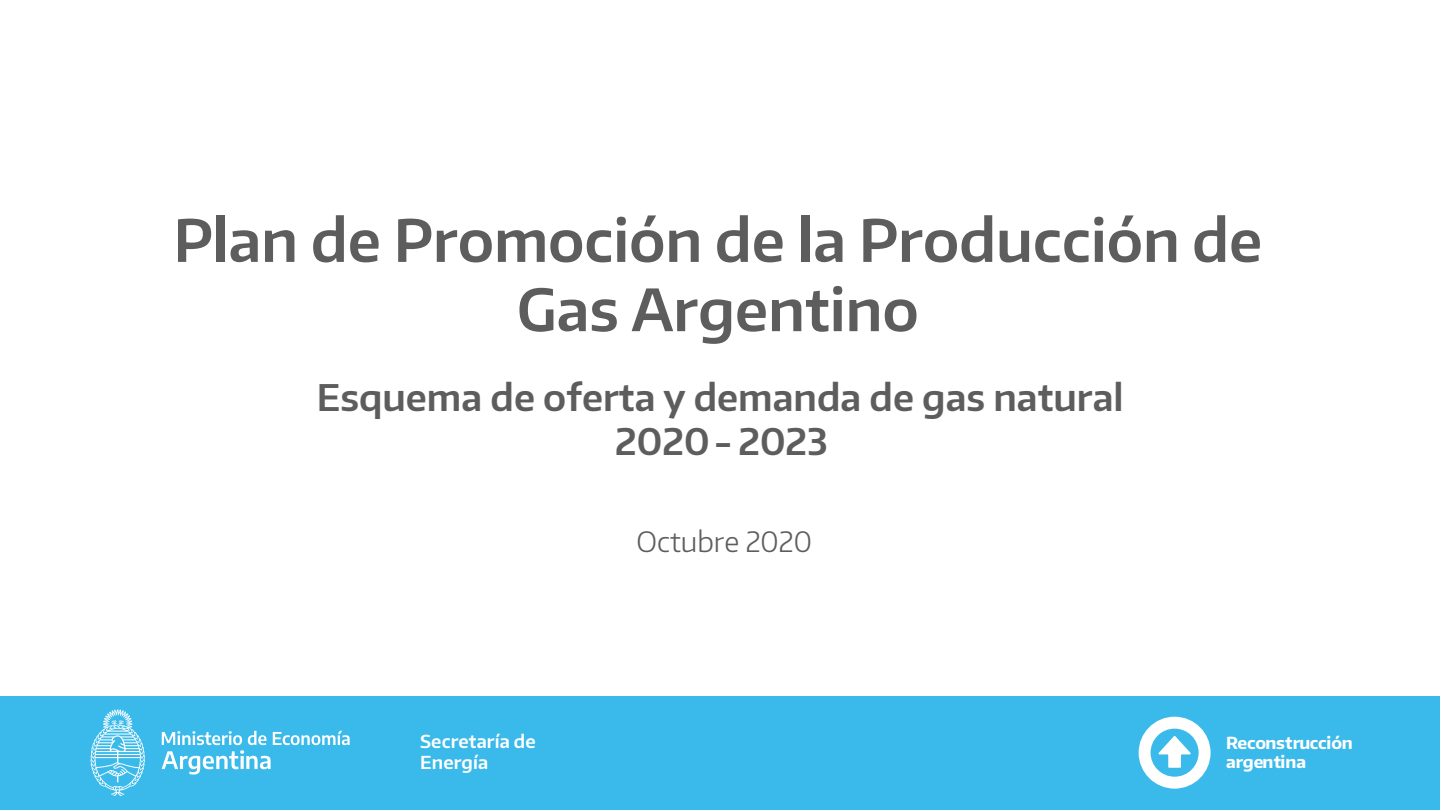
<style>
.page{position:relative;width:1440px;height:810px;background:#fff}
.page>*{position:absolute;margin:0;border:0;box-sizing:border-box;transform-origin:0 0}
.t1{font:600 57.75px/69.3px "Encode Sans";color:#5d5d5d;text-align:center}
.t2{font:600 36.75px "Encode Sans";color:#5d5d5d}
.t3{font:600 36.6px "Encode Sans";color:#5d5d5d}
.t4{font:300 28.05px "Encode Sans";color:#5d5d5d}
.t5{font:600 17.85px/21.5px "Encode Sans";letter-spacing:.005em;color:#fff}
.t6{font:700 16.65px/19px "Encode Sans";letter-spacing:-.015em;color:#fff}
</style>
<div class="page">
<div style="left:0;top:696px;width:1440px;height:114px;background:#3abaeb"></div>
<svg style="left:91px;top:709px;width:54px;height:87px"></svg>
<svg style="left:162px;top:731px;width:188px;height:44px"></svg>
<svg style="left:1139px;top:717px;width:72px;height:72px"></svg>
<p class="t1" style="left:174px;top:204px;width:1090px">Plan de Promoción de la Producción de<br>Gas Argentino</p>
<p class="t2" style="left:317px;top:373px;width:808px">Esquema de oferta y demanda de gas natural</p>
<p class="t3" style="left:615px;top:417px;width:214px">2020- 2023</p>
<p class="t4" style="left:636px;top:523px;width:177px">Octubre 2020</p>
<p class="t5" style="left:420px;top:730px;width:117px">Secretaría de<br>Energía</p>
<p class="t6" style="left:1226px;top:732px;width:128px">Reconstrucción argentina</p>
</div>
